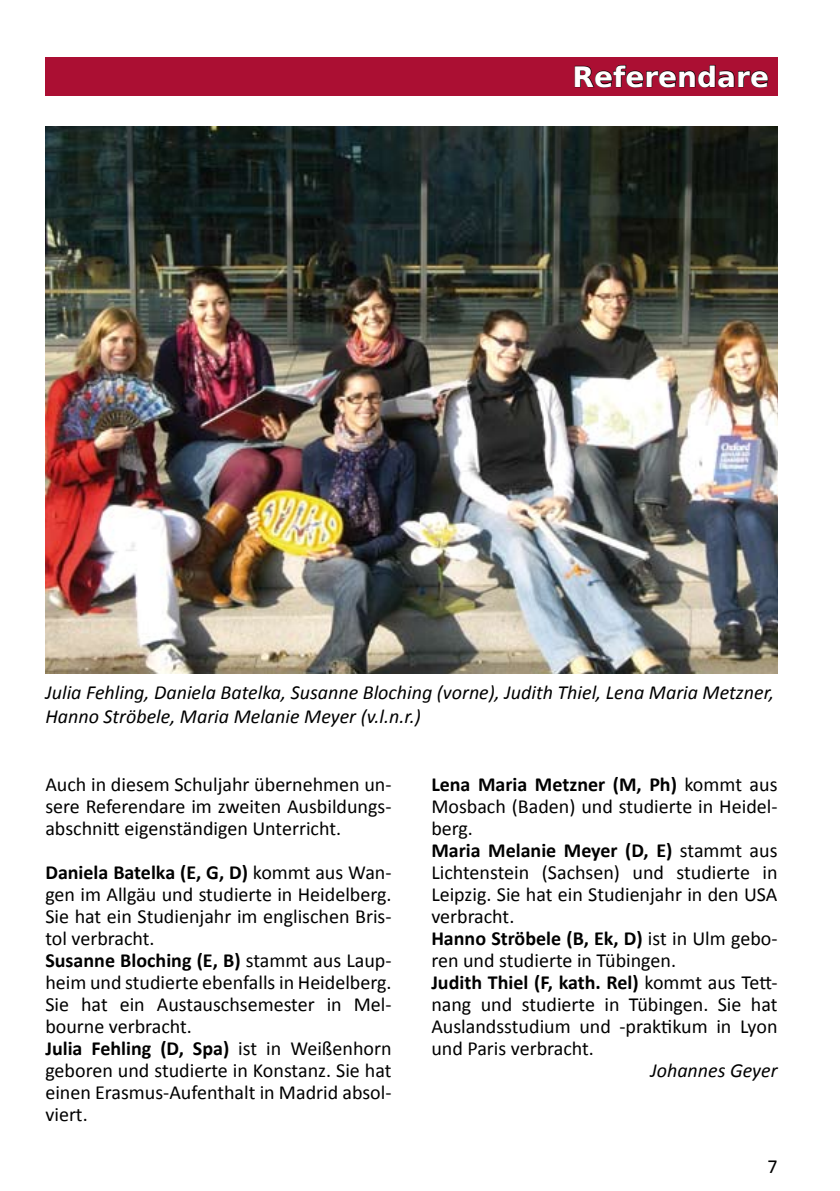
<style>
.page{position:relative;width:840px;height:1191px;background:#fff}
.page>*{position:absolute;margin:0;border:0;box-sizing:border-box;transform-origin:0 0}
.t1{font:700 28px "DejaVu Sans";color:#fff}
.t2{font:20px/22px "Calibri";color:#000}
.t3{font:italic 20px/24px "Calibri";color:#000}
.s1{font-weight:700}
</style>
<div class="page">
<div style="left:45px;top:57px;width:732px;height:38px;background:#ab0f33"></div>
<svg style="left:574px;top:64px;width:194px;height:24px"></svg>
<img style="left:45px;top:126px;width:732px;height:547px">
<h1 class="t1" style="left:572px;top:54px;width:198px">Referendare</h1>
<p class="t3" style="left:45px;top:680px;width:729px">Julia Fehling, Daniela Batelka, Susanne Bloching (vorne), Judith Thiel, Lena Maria Metzner,<br>Hanno Ströbele, Maria Melanie Meyer (v.l.n.r.)</p>
<p class="t2" style="left:45px;top:772px;width:347px;text-align:justify">Auch in diesem Schuljahr übernehmen un&shy;sere Referendare im zweiten Ausbildungs&shy;abschnitt eigenständigen Unterricht.</p>
<p class="t2" style="left:45px;top:860px;width:347px"><span class="s1">Daniela Batelka (E, G, D)</span> kommt aus Wan&shy;gen im Allgäu und studierte in Heidelberg.<br>Sie hat ein Studienjahr im englischen Bris&shy;tol verbracht.<br><span class="s1">Susanne Bloching (E, B)</span> stammt aus Laup&shy;heim und studierte ebenfalls in Heidelberg.<br>Sie hat ein Austauschsemester in Mel&shy;bourne verbracht.<br><span class="s1">Julia Fehling (D, Spa)</span> ist in Weißenhorn geboren und studierte in Konstanz. Sie hat einen Erasmus-Aufenthalt in Madrid absol&shy;viert.</p>
<p class="t2" style="left:431px;top:772px;width:347px"><span class="s1">Lena Maria Metzner (M, Ph)</span> kommt aus<br>Mosbach (Baden) und studierte in Heidel&shy;berg.<br><span class="s1">Maria Melanie Meyer (D, E)</span> stammt aus<br>Lichtenstein (Sachsen) und studierte in<br>Leipzig. Sie hat ein Studienjahr in den USA verbracht.<br><span class="s1">Hanno Ströbele (B, Ek, D)</span> ist in Ulm gebo&shy;ren und studierte in Tübingen.<br><span class="s1">Judith Thiel (F, kath. Rel)</span> kommt aus Tett&shy;nang und studierte in Tübingen. Sie hat<br>Auslandsstudium und -praktikum in Lyon und Paris verbracht.</p>
<p class="t3" style="left:650px;top:1057px;width:129px">Johannes Geyer</p>
<p class="t2" style="left:767px;top:1154px;width:12px">7</p>
</div>
